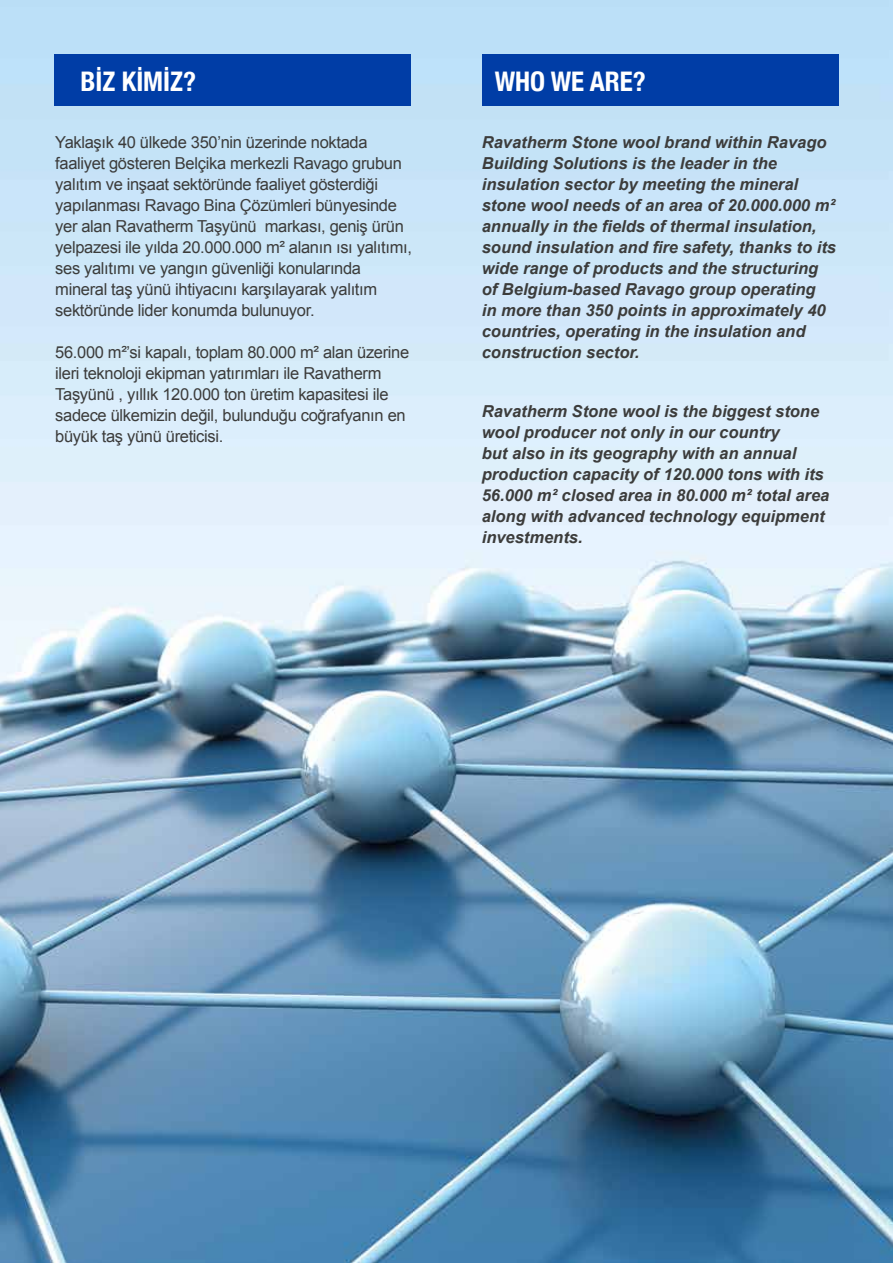
<style>
.page{position:relative;width:893px;height:1263px;background:#fff}
.page>*{position:absolute;margin:0;border:0;box-sizing:border-box;transform-origin:0 0}
.t1{font:700 condensed 27px "Helvetica Neue";color:#fff}
.t2{font:italic 700 16.5px/21px "Arial";color:#3c3c3b}
.t3{font:16.5px/21px "Arial";letter-spacing:-.02em;color:#3c3c3b}
</style>
<div class="page">
<img style="left:0;top:0;width:893px;height:1263px">
<div style="left:483px;top:54px;width:356px;height:51px;background:#003da6"></div>
<div style="left:54px;top:54px;width:356px;height:51px;background:#003da6"></div>
<h1 class="t1" style="left:80px;top:59px;width:117px">BİZ KİMİZ?</h1>
<h1 class="t1" style="left:495px;top:59px;width:153px">WHO WE ARE?</h1>
<p class="t3" style="left:55px;top:132px;width:358px">Yaklaşık 40 ülkede 350’nin üzerinde noktada faaliyet gösteren Belçika merkezli Ravago grubun yalıtım ve inşaat sektöründe faaliyet gösterdiği yapılanması Ravago Bina Çözümleri bünyesinde yer alan Ravatherm Taşyünü markası, geniş ürün yelpazesi ile yılda 20.000.000 m² alanın ısı yalıtımı, ses yalıtımı ve yangın güvenliği konularında mineral taş yünü ihtiyacını karşılayarak yalıtım sektöründe lider konumda bulunuyor.</p>
<p class="t3" style="left:55px;top:342px;width:356px">56.000 m²’si kapalı, toplam 80.000 m² alan üzerine ileri teknoloji ekipman yatırımları ile Ravatherm Taşyünü , yıllık 120.000 ton üretim kapasitesi ile sadece ülkemizin değil, bulunduğu coğrafyanın en büyük taş yünü üreticisi.</p>
<p class="t2" style="left:482px;top:132px;width:356px">Ravatherm Stone wool brand within Ravago Building Solutions is the leader in the insulation sector by meeting the mineral stone wool needs of an area of 20.000.000 m² annually in the fields of thermal insulation, sound insulation and fire safety, thanks to its wide range of products and the structuring of Belgium-based Ravago group operating<br>in more than 350 points in approximately 40 countries, operating in the insulation and construction sector.</p>
<p class="t2" style="left:482px;top:401px;width:349px">Ravatherm Stone wool is the biggest stone wool producer not only in our country<br>but also in its geography with an annual production capacity of 120.000 tons with its 56.000 m² closed area in 80.000 m² total area along with advanced technology equipment investments.</p>
</div>
